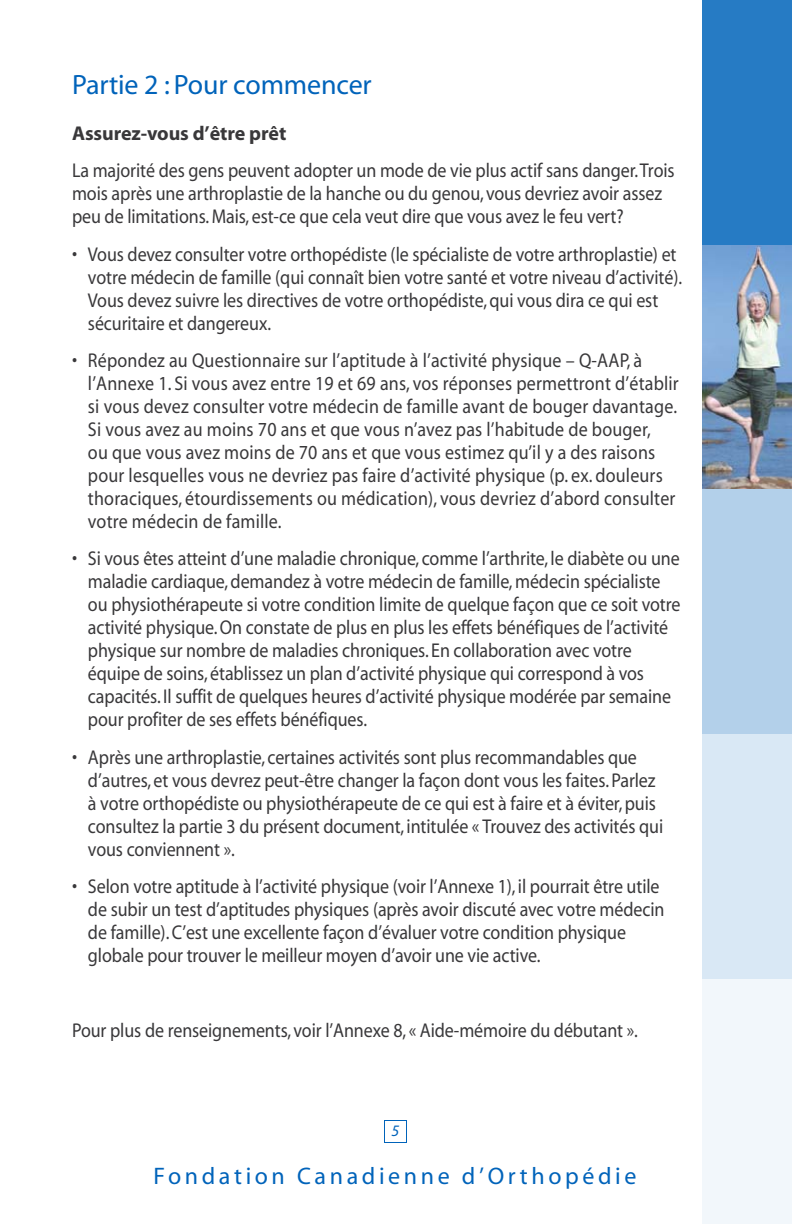
<style>
.page{position:relative;width:792px;height:1224px;background:#fff}
.page>*{position:absolute;margin:0;border:0;box-sizing:border-box;transform-origin:0 0}
.t1{font:28px "Myriad";letter-spacing:-.005em;color:#0063ba}
.t2{font:24px "Myriad";letter-spacing:.15em;color:#0063ba}
.t3{font:20px/23px "Myriad";letter-spacing:-.005em;color:#39383a;scale:.9 1}
.t4{font:700 20px "Myriad";letter-spacing:-.005em;color:#39383a}
.t5{font:italic 16px "Myriad";color:#0063ba}
</style>
<div class="page">
<div style="left:384px;top:1120px;width:23px;height:23px;border:1px solid #0063ba"></div>
<img style="left:702px;top:245px;width:90px;height:245px">
<div style="left:702px;top:0;width:90px;height:245px;background:#267bc4"></div>
<div style="left:702px;top:490px;width:90px;height:244px;background:#b3d0ea"></div>
<div style="left:702px;top:734px;width:90px;height:245px;background:#d9e8f5"></div>
<div style="left:702px;top:979px;width:90px;height:245px;background:#f2f7fb"></div>
<h1 class="t1" style="left:72px;top:74px;width:301px">Partie 2 : Pour commencer</h1>
<p class="t4" style="left:72px;top:126px;width:216px">Assurez-vous d’être prêt</p>
<p class="t3" style="left:72px;top:161px;width:671px">La majorité des gens peuvent adopter un mode de vie plus actif sans danger. Trois mois après une arthroplastie de la hanche ou du genou, vous devriez avoir assez peu de limitations. Mais, est-ce que cela veut dire que vous avez le feu vert?</p>
<p class="t3" style="left:88px;top:244px;width:662px;text-indent:-16px">• Vous devez consulter votre orthopédiste (le spécialiste de votre arthroplastie) et votre médecin de famille (qui connaît bien votre santé et votre niveau d’activité).<br>Vous devez suivre les directives de votre orthopédiste, qui vous dira ce qui est sécuritaire et dangereux.</p>
<p class="t3" style="left:88px;top:350px;width:658px;text-indent:-16px">• Répondez au Questionnaire sur l’aptitude à l’activité physique – Q-AAP, à l’Annexe 1. Si vous avez entre 19 et 69 ans, vos réponses permettront d’établir si vous devez consulter votre médecin de famille avant de bouger davantage.<br>Si vous avez au moins 70 ans et que vous n’avez pas l’habitude de bouger,<br>ou que vous avez moins de 70 ans et que vous estimez qu’il y a des raisons pour lesquelles vous ne devriez pas faire d’activité physique (p. ex. douleurs thoraciques, étourdissements ou médication), vous devriez d’abord consulter votre médecin de famille.</p>
<p class="t3" style="left:88px;top:549px;width:660px;text-indent:-16px">• Si vous êtes atteint d’une maladie chronique, comme l’arthrite, le diabète ou une maladie cardiaque, demandez à votre médecin de famille, médecin spécialiste ou physiothérapeute si votre condition limite de quelque façon que ce soit votre activité physique. On constate de plus en plus les effets bénéfiques de l’activité physique sur nombre de maladies chroniques. En collaboration avec votre équipe de soins, établissez un plan d’activité physique qui correspond à vos capacités. Il suffit de quelques heures d’activité physique modérée par semaine pour profiter de ses effets bénéfiques.</p>
<p class="t3" style="left:88px;top:747px;width:641px;text-indent:-16px">• Après une arthroplastie, certaines activités sont plus recommandables que d’autres, et vous devrez peut-être changer la façon dont vous les faites. Parlez à votre orthopédiste ou physiothérapeute de ce qui est à faire et à éviter, puis consultez la partie 3 du présent document, intitulée « Trouvez des activités qui vous conviennent ».</p>
<p class="t3" style="left:88px;top:877px;width:642px;text-indent:-16px">• Selon votre aptitude à l’activité physique (voir l’Annexe 1), il pourrait être utile de subir un test d’aptitudes physiques (après avoir discuté avec votre médecin de famille). C’est une excellente façon d’évaluer votre condition physique globale pour trouver le meilleur moyen d’avoir une vie active.</p>
<p class="t3" style="left:72px;top:1020px;width:630px">Pour plus de renseignements, voir l’Annexe 8, « Aide-mémoire du débutant ».</p>
<p class="t5" style="left:392px;top:1125px;width:9px">5</p>
<p class="t2" style="left:154px;top:1167px;width:484px">Fondation Canadienne d’Orthopédie</p>
</div>
